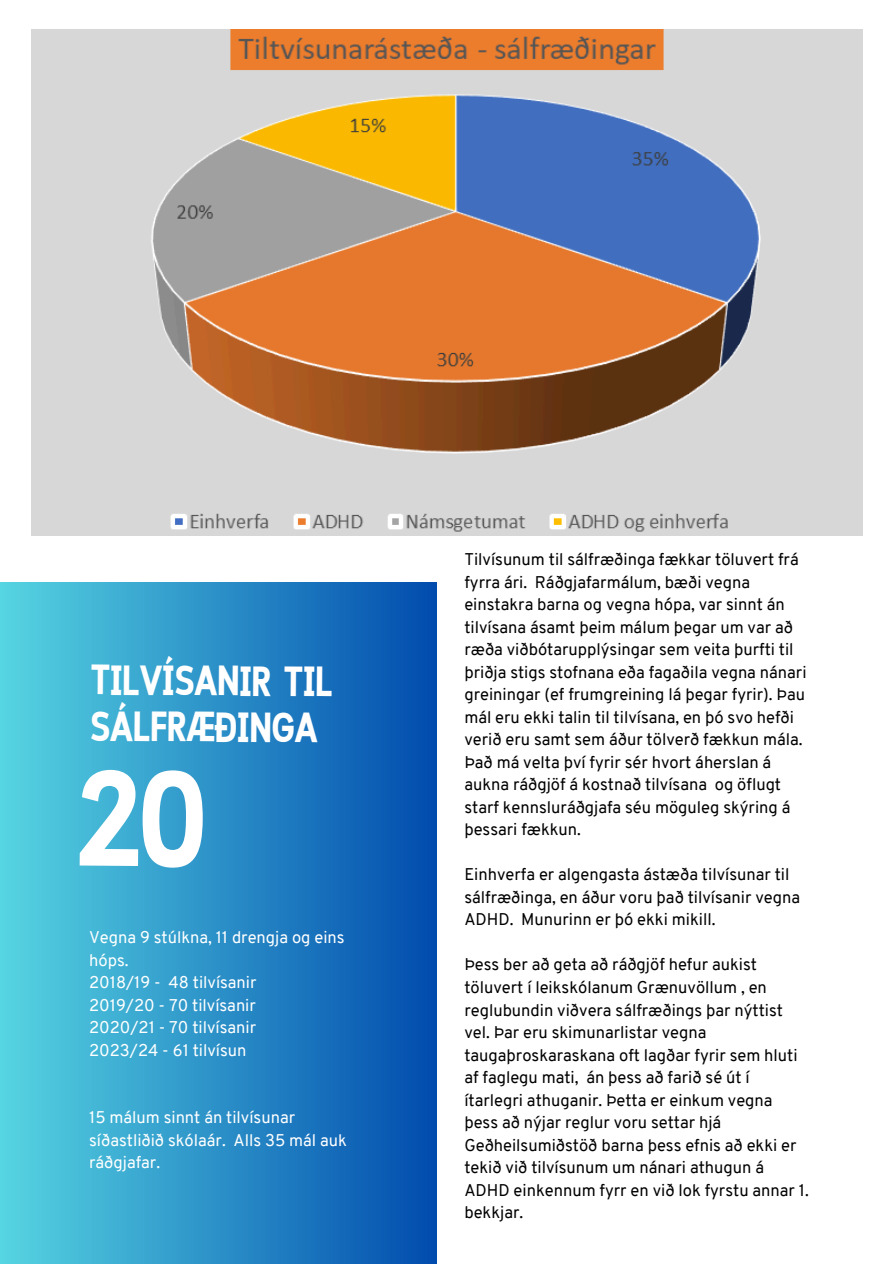
<style>
.page{position:relative;width:894px;height:1264px;background:#fff}
.page>*{position:absolute;margin:0;border:0;box-sizing:border-box;transform-origin:0 0}
.t1{font:700 135px "Cloud Cond";color:#fff}
.t2{font:700 42px/46px "Cloud Cond";letter-spacing:-.02em;color:#fff}
.t3{font:16.5px/22.5px "Overpass";color:#000001}
.t4{font:16.5px/22.5px "Overpass";color:#fff}
</style>
<div class="page">
<div style="left:0;top:583px;width:436px;height:680px;background:linear-gradient(to right,#56d5e2,#014cad)"></div>
<img style="left:31px;top:29px;width:830px;height:506px">
<h1 class="t2" style="left:90px;top:661px;width:244px">TILVÍSANIR TIL<br>SÁLFRÆÐINGA</h1>
<p class="t1" style="left:76px;top:767px;width:131px">20</p>
<p class="t4" style="left:89px;top:927px;width:257px">Vegna 9 stúlkna, 11 drengja og eins hóps.</p>
<p class="t4" style="left:89px;top:972px;width:169px">2018/19 - 48 tilvísanir</p>
<p class="t4" style="left:89px;top:995px;width:168px">2019/20 - 70 tilvísanir</p>
<p class="t4" style="left:89px;top:1017px;width:168px">2020/21 - 70 tilvísanir</p>
<p class="t4" style="left:89px;top:1040px;width:159px">2023/24 - 61 tilvísun</p>
<p class="t4" style="left:89px;top:1107px;width:259px">15 málum sinnt án tilvísunar síðastliðið skólaár. Alls 35 mál auk ráðgjafar.</p>
<p class="t3" style="left:464px;top:550px;width:343px">Tilvísunum til sálfræðinga fækkar töluvert frá fyrra ári. Ráðgjafarmálum, bæði vegna einstakra barna og vegna hópa, var sinnt án tilvísana ásamt þeim málum þegar um var að ræða viðbótarupplýsingar sem veita þurfti til þriðja stigs stofnana eða fagaðila vegna nánari greiningar (ef frumgreining lá þegar fyrir). Þau mál eru ekki talin til tilvísana, en þó svo hefði verið eru samt sem áður tölverð fækkun mála.<br>Það má velta því fyrir sér hvort áherslan á aukna ráðgjöf á kostnað tilvísana og öflugt starf kennsluráðgjafa séu möguleg skýring á þessari fækkun.</p>
<p class="t3" style="left:464px;top:865px;width:337px">Einhverfa er algengasta ástæða tilvísunar til sálfræðinga, en áður voru það tilvísanir vegna<br>ADHD. Munurinn er þó ekki mikill.</p>
<p class="t3" style="left:464px;top:955px;width:346px">Þess ber að geta að ráðgjöf hefur aukist töluvert í leikskólanum Grænuvöllum , en reglubundin viðvera sálfræðings þar nýttist vel. Þar eru skimunarlistar vegna taugaþroskaraskana oft lagðar fyrir sem hluti af faglegu mati, án þess að farið sé út í ítarlegri athuganir. Þetta er einkum vegna þess að nýjar reglur voru settar hjá Geðheilsumiðstöð barna þess efnis að ekki er tekið við tilvísunum um nánari athugun á ADHD einkennum fyrr en við lok fyrstu annar 1. bekkjar.</p>
</div>
